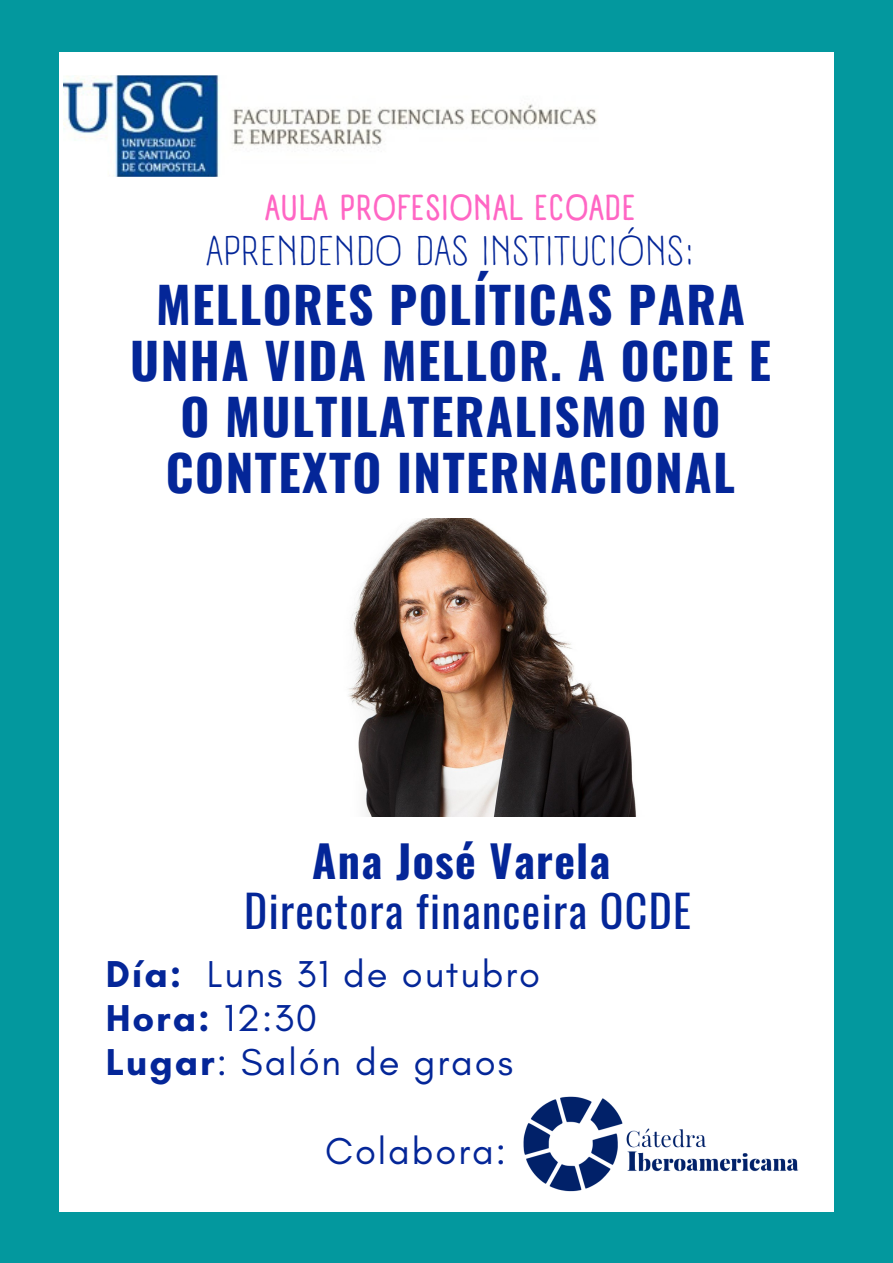
<style>
.page{position:relative;width:893px;height:1263px;background:#fff}
.page>*{position:absolute;margin:0;border:0;box-sizing:border-box;transform-origin:0 0}
.t1{font:700 49.5px/56.2px "Oswald";letter-spacing:.03em;color:#042698;text-align:center}
.t2{font:43.88px "Oswald";letter-spacing:.03em;color:#042698}
.t3{font:700 43.88px "Oswald";letter-spacing:.03em;color:#042698}
.t4{font:40.5px "A Day Without Sun Text";letter-spacing:.03em;color:#042698}
.t5{font:38.1px/44.2px "Glacial Indifference";letter-spacing:.05em;color:#042698}
.t6{font:700 35.25px "A Day Without Sun Text";letter-spacing:.03em;color:#ff66c4}
.s1{font-weight:700}
</style>
<div class="page">
<div style="left:0;top:0;width:893px;height:631px;background:#03989e"></div>
<div style="left:0;top:611px;width:893px;height:652px;background:#03989e"></div>
<div style="left:60px;top:52px;width:774px;height:1159px;background:#fff"></div>
<img style="left:349px;top:518px;width:288px;height:298px">
<img style="left:63px;top:76px;width:534px;height:101px">
<img style="left:520px;top:1096px;width:284px;height:116px">
<p class="t6" style="left:265px;top:187px;width:372px">AULA PROFESIONAL ECOADE</p>
<p class="t4" style="left:206px;top:226px;width:490px">APRENDENDO DAS INSTITUCIÓNS:</p>
<p class="t1" style="left:130px;top:274px;width:642px">MELLORES POLÍTICAS PARA<br>UNHA VIDA MELLOR. A OCDE E<br>O MULTILATERALISMO NO<br>CONTEXTO INTERNACIONAL</p>
<p class="t3" style="left:312px;top:827px;width:300px">Ana José Varela</p>
<p class="t2" style="left:244px;top:876px;width:448px">Directora financeira OCDE</p>
<p class="t5" style="left:106px;top:951px;width:436px"><span class="s1">Día:</span> Luns 31 de outubro<br><span class="s1">Hora:</span> 12:30<br><span class="s1">Lugar</span>: Salón de graos</p>
<p class="t5" style="left:325px;top:1128px;width:182px">Colabora:</p>
</div>
